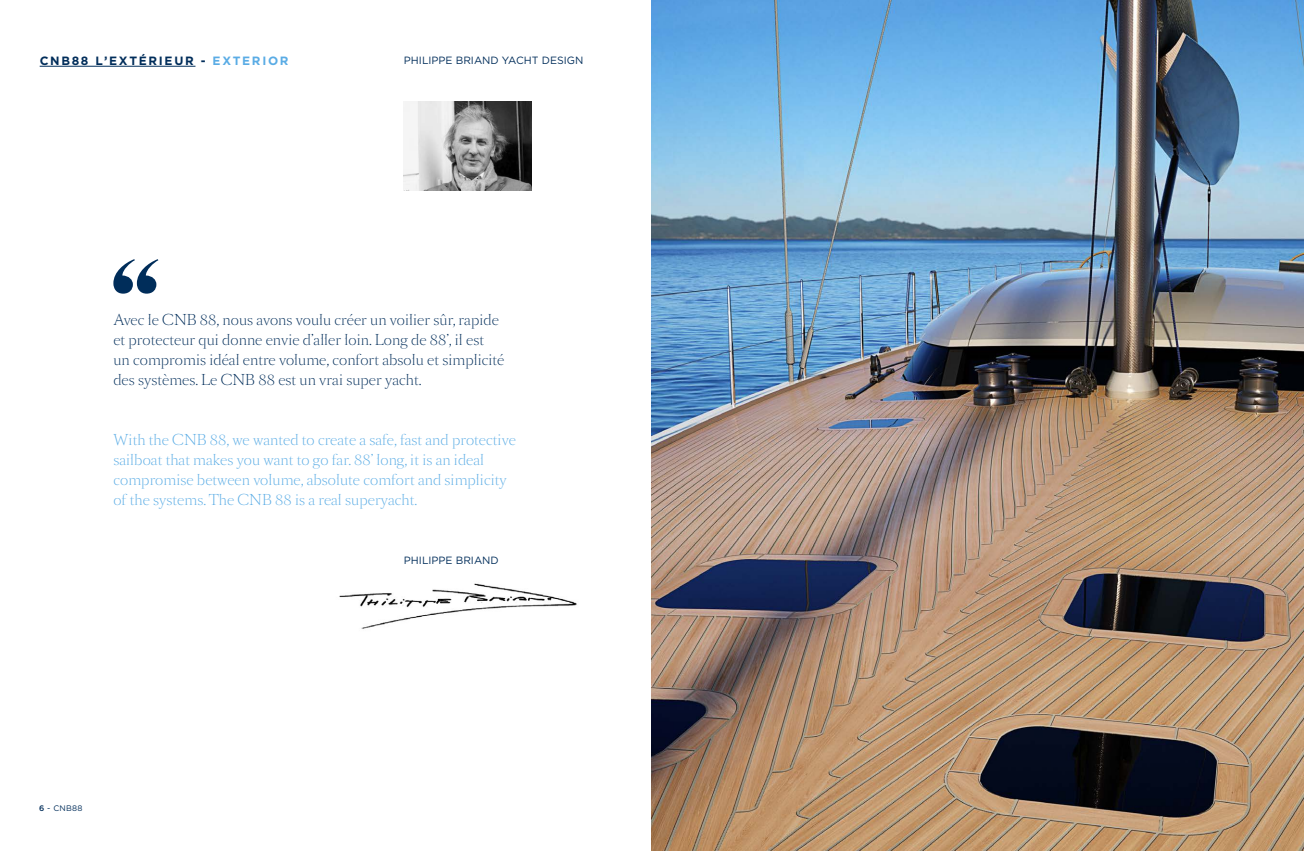
<style>
.page{position:relative;width:1304px;height:851px;background:#fff}
.page>*{position:absolute;margin:0;border:0;box-sizing:border-box;transform-origin:0 0}
.t1{font:300 14px/20px "Sang Bleu Serif";letter-spacing:.01em;color:#002d5a}
.t2{font:300 14px/20px "Sang Bleu Serif";letter-spacing:.01em;color:#5aace5}
.t3{font:700 12px "Gotham";letter-spacing:.14em;color:#002d5a}
.t4{font:10.5px "Gotham";color:#002d5a}
.t5{font:8px "Gotham";letter-spacing:.03em;color:#002d5a}
.s1{color:#5aace5}
.s2{font-weight:500}
</style>
<div class="page">
<hr style="left:40px;top:66px;width:155px;height:1px;background:#002d5a">
<img style="left:339px;top:583px;width:238px;height:46px">
<img style="left:652px;top:0;width:652px;height:850px">
<img style="left:404px;top:101px;width:128px;height:90px">
<svg style="left:113px;top:259px;width:45px;height:34px"></svg>
<p class="t3" style="left:40px;top:53px;width:250px">CNB88 L’EXTÉRIEUR - <span class="s1">EXTERIOR</span></p>
<p class="t4" style="left:404px;top:55px;width:181px">PHILIPPE BRIAND YACHT DESIGN</p>
<p class="t1" style="left:113px;top:310px;width:392px">Avec le CNB 88, nous avons voulu créer un voilier sûr, rapide et protecteur qui donne envie d’aller loin. Long de 88’, il est<br>un compromis idéal entre volume, confort absolu et simplicité des systèmes. Le CNB 88 est un vrai super yacht.</p>
<p class="t2" style="left:113px;top:430px;width:404px">With the CNB 88, we wanted to create a safe, fast and protective</p>
<p class="t2" style="left:113px;top:450px;width:372px">sailboat that makes you want to go far. 88’ long, it is an ideal</p>
<p class="t2" style="left:113px;top:470px;width:395px">compromise between volume, absolute comfort and simplicity of the systems. The CNB 88 is a real superyacht.</p>
<p class="t5" style="left:39px;top:803px;width:45px"><span class="s2">6</span> - CNB88</p>
<p class="t4" style="left:404px;top:554px;width:96px">PHILIPPE BRIAND</p>
</div>
